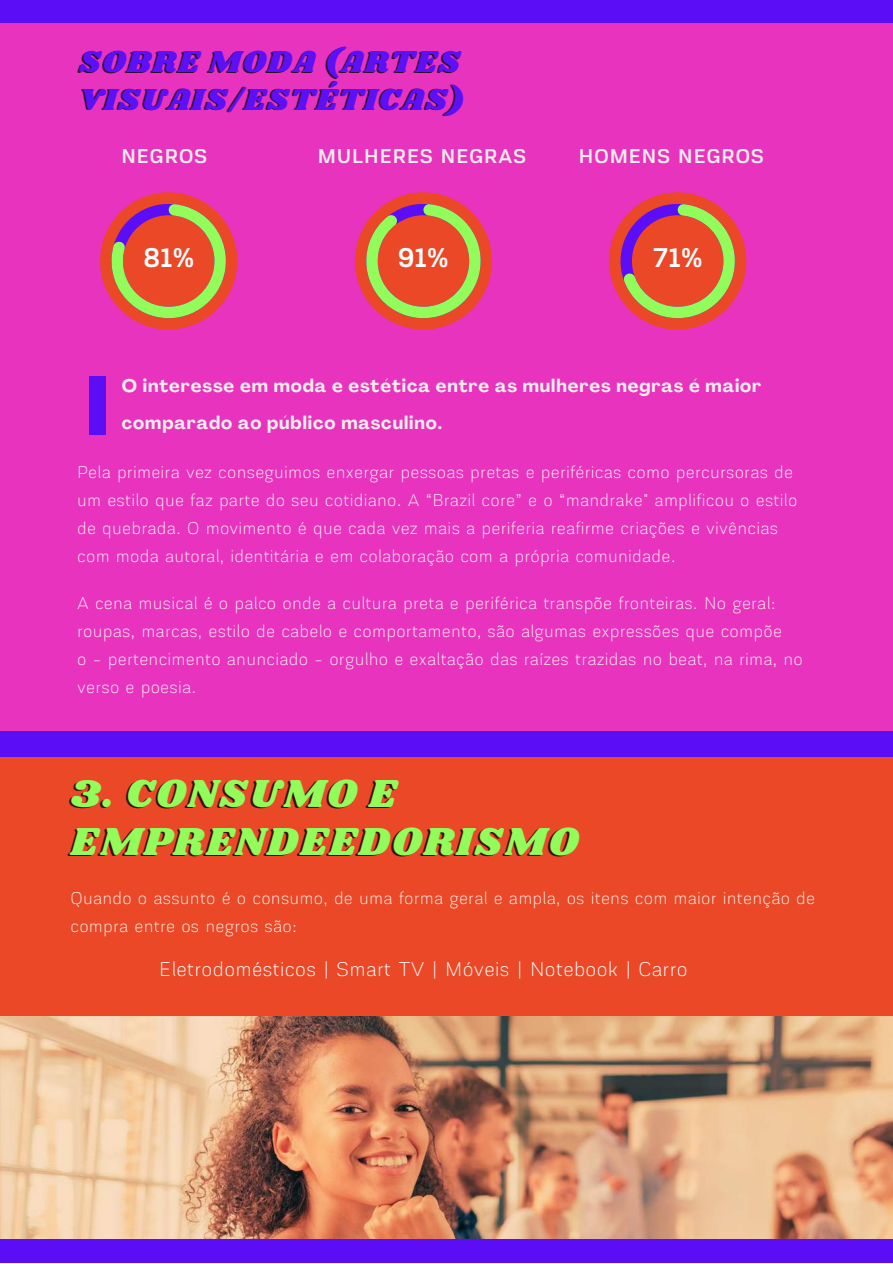
<style>
.page{position:relative;width:893px;height:1264px;background:#fff}
.page>*{position:absolute;margin:0;border:0;box-sizing:border-box;transform-origin:0 0}
.t1{font:40.5px/48.3px "Shrikhand";letter-spacing:.05em;color:rgb(0 0 0/.78)}
.t2{font:31.5px/37px "Shrikhand";letter-spacing:.05em;color:rgb(0 0 0/.78)}
.t3{font:700 28.5px "Akzentica 4 F Semi";color:#fff}
.t4{font:21px "Akzentica 4 F Light";letter-spacing:.05em;color:#fff}
.t5{font:700 21px "Akzentica 4 F Semi";letter-spacing:.05em;color:#f8efea}
.t6{font:18px/28px "Akzentica 4 F Light";letter-spacing:.05em;color:#f8efea}
.t7{font:700 18px/37px "Agrandir";letter-spacing:.05em;color:#f8efea}
</style>
<div class="page">
<div style="left:0;top:0;width:892px;height:1262px;background:#5b0ef5"></div>
<div style="left:0;top:24px;width:892px;height:706px;background:#e833bf"></div>
<div style="left:100px;top:192px;width:137px;height:137px;background:#ea4826;border-radius:50%"></div>
<svg style="left:111px;top:204px;width:115px;height:114px"></svg>
<div style="left:355px;top:192px;width:137px;height:137px;background:#ea4826;border-radius:50%"></div>
<svg style="left:366px;top:204px;width:114px;height:114px"></svg>
<div style="left:609px;top:192px;width:137px;height:137px;background:#ea4826;border-radius:50%"></div>
<svg style="left:620px;top:204px;width:114px;height:114px"></svg>
<div style="left:89px;top:376px;width:17px;height:59px;background:#5b0ef5"></div>
<div style="left:0;top:757px;width:892px;height:480px;background:#ea4826"></div>
<img style="left:0;top:1016px;width:892px;height:222px">
<h2 class="t2" style="left:78px;top:45px;width:387px">SOBRE MODA (ARTES<br>VISUAIS/ESTÉTICAS)</h2>
<p class="t5" style="left:121px;top:148px;width:87px">NEGROS</p>
<p class="t5" style="left:318px;top:148px;width:210px">MULHERES NEGRAS</p>
<p class="t5" style="left:578px;top:148px;width:187px">HOMENS NEGROS</p>
<h3 class="t3" style="left:143px;top:247px;width:52px">81%</h3>
<h3 class="t3" style="left:398px;top:247px;width:51px">91%</h3>
<h3 class="t3" style="left:653px;top:247px;width:51px">71%</h3>
<p class="t7" style="left:122px;top:369px;width:641px">O interesse em moda e estética entre as mulheres negras é maior comparado ao público masculino.</p>
<p class="t6" style="left:77px;top:460px;width:721px">Pela primeira vez conseguimos enxergar pessoas pretas e periféricas como percursoras de um estilo que faz parte do seu cotidiano. A “Brazil core” e o “mandrake" amplificou o estilo de quebrada. O movimento é que cada vez mais a periferia reafirme criações e vivências com moda autoral, identitária e em colaboração com a própria comunidade.</p>
<p class="t6" style="left:77px;top:591px;width:726px">A cena musical é o palco onde a cultura preta e periférica transpõe fronteiras. No geral: roupas, marcas, estilo de cabelo e comportamento, são algumas expressões que compõe<br>o - pertencimento anunciado - orgulho e exaltação das raízes trazidas no beat, na rima, no verso e poesia.</p>
<h1 class="t1" style="left:69px;top:771px;width:509px">3. CONSUMO E<br>EMPRENDEEDORISMO</h1>
<p class="t6" style="left:71px;top:885px;width:745px">Quando o assunto é o consumo, de uma forma geral e ampla, os itens com maior intenção de compra entre os negros são:</p>
<p class="t4" style="left:160px;top:961px;width:529px">Eletrodomésticos | Smart TV | Móveis | Notebook | Carro</p>
</div>
